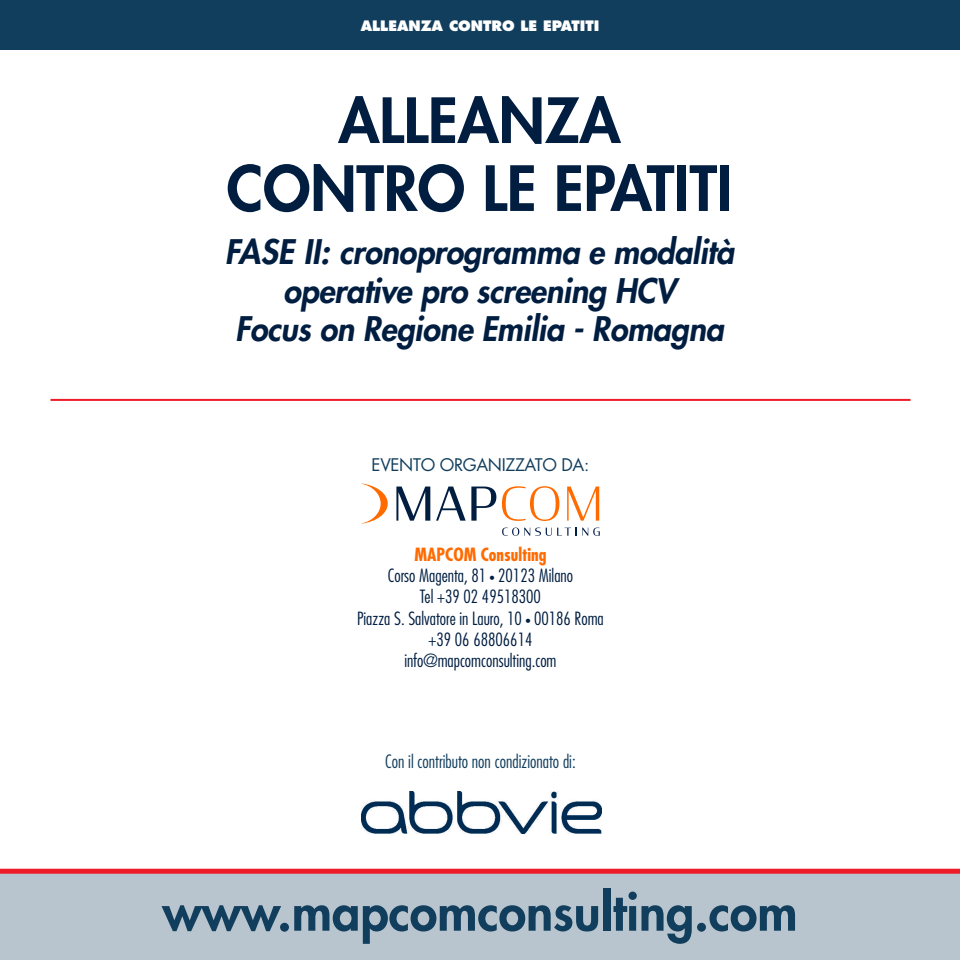
<style>
.page{position:relative;width:960px;height:960px;background:#fff}
.page>*{position:absolute;margin:0;border:0;box-sizing:border-box;transform-origin:0 0}
.t1{font:800 60.6px "Futura LT";color:#011e41}
.t2{font:800 50.2px "Futura LT";color:#123e5d}
.t3{font:italic 800 33px "Futura LT";letter-spacing:-.01em;color:#011e41}
.t4{font:300 condensed 17.9px "Futura LT";color:#123e5d}
.t5{font:300 condensed 17.8px "Futura Std";color:#011e41}
.t6{font:700 condensed 17.8px "Futura Std";color:#ff6b00}
.t7{font:16.9px "Futura LT";letter-spacing:-.02em;color:#123e5d}
.t8{font:800 14px "Futura LT";color:#fff}
.s1{font-size:11.2px}
</style>
<div class="page">
<div style="left:0;top:0;width:960px;height:50px;background:#123e5d"></div>
<div style="left:0;top:870px;width:960px;height:90px;background:#b8c5ce"></div>
<div style="left:0;top:869px;width:960px;height:5px;background:#ee1c28"></div>
<hr style="left:50px;top:399px;width:860px;height:2px;background:#ee1c28">
<svg style="left:502px;top:528px;width:98px;height:8px"></svg>
<svg style="left:396px;top:487px;width:34px;height:34px"></svg>
<svg style="left:436px;top:487px;width:60px;height:34px"></svg>
<svg style="left:502px;top:486px;width:57px;height:35px"></svg>
<svg style="left:567px;top:487px;width:32px;height:34px"></svg>
<svg style="left:361px;top:483px;width:27px;height:41px"></svg>
<img style="left:361px;top:792px;width:240px;height:42px">
<p class="t8" style="left:361px;top:17px;width:240px">ALLEANZA CONTRO LE EPATITI</p>
<p class="t1" style="left:338px;top:80px;width:284px">ALLEANZA</p>
<p class="t1" style="left:227px;top:148px;width:507px">CONTRO LE EPATITI</p>
<p class="t3" style="left:225px;top:231px;width:511px">FASE II: cronoprogramma e modalità</p>
<p class="t3" style="left:283px;top:270px;width:394px">operative pro screening HCV</p>
<p class="t3" style="left:235px;top:308px;width:490px">Focus on Regione Emilia - Romagna</p>
<p class="t7" style="left:372px;top:454px;width:219px">EVENTO ORGANIZZATO DA:</p>
<p class="t6" style="left:414px;top:543px;width:134px">MAPCOM Consulting</p>
<p class="t5" style="left:388px;top:565px;width:187px">Corso Magenta, 81 <span class="s1">•</span> 20123 Milano</p>
<p class="t5" style="left:420px;top:586px;width:123px">Tel +39 02 49518300</p>
<p class="t5" style="left:357px;top:608px;width:248px">Piazza S. Salvatore in Lauro, 10 <span class="s1">•</span> 00186 Roma</p>
<p class="t5" style="left:429px;top:629px;width:105px">+39 06 68806614</p>
<p class="t5" style="left:404px;top:650px;width:154px">info@mapcomconsulting.com</p>
<p class="t4" style="left:385px;top:751px;width:192px">Con il contributo non condizionato di:</p>
<p class="t2" style="left:162px;top:879px;width:637px">www.mapcomconsulting.com</p>
</div>
